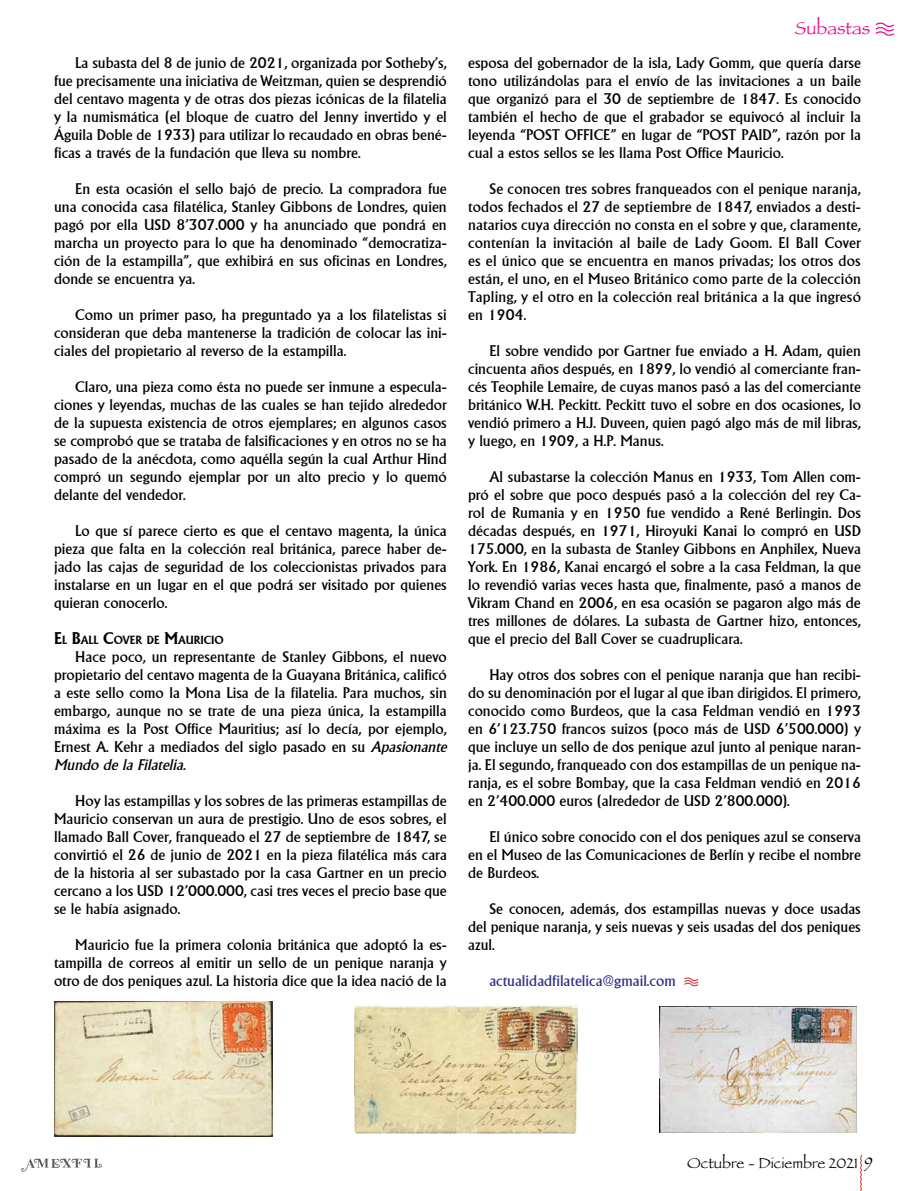
<style>
.page{position:relative;width:915px;height:1191px;background:#fff}
.page>*{position:absolute;margin:0;border:0;box-sizing:border-box;transform-origin:0 0}
.t1{font:18px "Papyrus";color:#ec008c}
.t2{font:15px/18px "Alberta";color:#000;text-align:justify}
.t3{font:15px "Alberta";color:#303188}
.t4{font:15px "Papyrus";color:#000}
.t5{font:700 11.55px "Alberta";color:#000}
.s1{font-size:16.5px}
.s2{font-style:italic}
</style>
<div class="page">
<svg style="left:860px;top:1155px;width:1px;height:36px"></svg>
<svg style="left:21px;top:1158px;width:81px;height:13px"></svg>
<svg style="left:875px;top:23px;width:19px;height:13px"></svg>
<svg style="left:684px;top:977px;width:15px;height:10px"></svg>
<img style="left:54px;top:1001px;width:219px;height:136px">
<img style="left:354px;top:1005px;width:223px;height:128px">
<img style="left:659px;top:1006px;width:197px;height:126px">
<p class="t2" style="left:54px;top:54px;width:394px;text-indent:21px">La subasta del 8 de junio de 2021, organizada por Sotheby’s, fue precisamente una iniciativa de Weitzman, quien se desprendió del centavo magenta y de otras dos piezas icónicas de la filatelia y la numismática (el bloque de cuatro del Jenny invertido y el Águila Doble de 1933) para utilizar lo recaudado en obras bené&shy;ficas a través de la fundación que lleva su nombre.</p>
<p class="t2" style="left:54px;top:180px;width:394px;text-indent:21px">En esta ocasión el sello bajó de precio. La compradora fue una conocida casa filatélica, Stanley Gibbons de Londres, quien pagó por ella USD 8’307.000 y ha anunciado que pondrá en marcha un proyecto para lo que ha denominado “democratiza&shy;ción de la estampilla”, que exhibirá en sus oficinas en Londres, donde se encuentra ya.</p>
<p class="t2" style="left:54px;top:306px;width:394px;text-indent:21px">Como un primer paso, ha preguntado ya a los filatelistas si consideran que deba mantenerse la tradición de colocar las ini&shy;ciales del propietario al reverso de la estampilla.</p>
<p class="t2" style="left:54px;top:378px;width:394px;text-indent:21px">Claro, una pieza como ésta no puede ser inmune a especula&shy;ciones y leyendas, muchas de las cuales se han tejido alrededor de la supuesta existencia de otros ejemplares; en algunos casos se comprobó que se trataba de falsificaciones y en otros no se ha pasado de la anécdota, como aquélla según la cual Arthur Hind compró un segundo ejemplar por un alto precio y lo quemó delante del vendedor.</p>
<p class="t2" style="left:54px;top:522px;width:394px;text-indent:21px">Lo que sí parece cierto es que el centavo magenta, la única pieza que falta en la colección real británica, parece haber de&shy;jado las cajas de seguridad de los coleccionistas privados para instalarse en un lugar en el que podrá ser visitado por quienes quieran conocerlo.</p>
<p class="t5" style="left:54px;top:633px;width:171px"><span class="s1">E</span>L <span class="s1">B</span>ALL <span class="s1">C</span>OVER DE <span class="s1">M</span>AURICIO</p>
<p class="t2" style="left:54px;top:648px;width:394px;text-indent:21px">Hace poco, un representante de Stanley Gibbons, el nuevo propietario del centavo magenta de la Guayana Británica, calificó a este sello como la Mona Lisa de la filatelia. Para muchos, sin embargo, aunque no se trate de una pieza única, la estampilla máxima es la Post Office Mauritius; así lo decía, por ejemplo, Ernest A. Kehr a mediados del siglo pasado en su <span class="s2">Apasionante Mundo de la Filatelia.</span></p>
<p class="t2" style="left:54px;top:792px;width:394px;text-indent:21px">Hoy las estampillas y los sobres de las primeras estampillas de Mauricio conservan un aura de prestigio. Uno de esos sobres, el llamado Ball Cover, franqueado el 27 de septiembre de 1847, se convirtió el 26 de junio de 2021 en la pieza filatélica más cara de la historia al ser subastado por la casa Gartner en un precio cercano a los USD 12’000.000, casi tres veces el precio base que se le había asignado.</p>
<p class="t2" style="left:54px;top:936px;width:394px;text-indent:21px">Mauricio fue la primera colonia británica que adoptó la es&shy;tampilla de correos al emitir un sello de un penique naranja y otro de dos peniques azul. La historia dice que la idea nació de la</p>
<p class="t1" style="left:794px;top:17px;width:77px">Subastas</p>
<p class="t2" style="left:468px;top:54px;width:394px">esposa del gobernador de la isla, Lady Gomm, que quería darse tono utilizándolas para el envío de las invitaciones a un baile que organizó para el 30 de septiembre de 1847. Es conocido también el hecho de que el grabador se equivocó al incluir la leyenda “POST OFFICE” en lugar de “POST PAID”, razón por la cual a estos sellos se les llama Post Office Mauricio.</p>
<p class="t2" style="left:468px;top:180px;width:394px;text-indent:21px">Se conocen tres sobres franqueados con el penique naranja, todos fechados el 27 de septiembre de 1847, enviados a desti&shy;natarios cuya dirección no consta en el sobre y que, claramente, contenían la invitación al baile de Lady Goom. El Ball Cover es el único que se encuentra en manos privadas; los otros dos están, el uno, en el Museo Británico como parte de la colección Tapling, y el otro en la colección real británica a la que ingresó en 1904.</p>
<p class="t2" style="left:468px;top:342px;width:394px;text-indent:21px">El sobre vendido por Gartner fue enviado a H. Adam, quien cincuenta años después, en 1899, lo vendió al comerciante fran&shy;cés Teophile Lemaire, de cuyas manos pasó a las del comerciante británico W.H. Peckitt. Peckitt tuvo el sobre en dos ocasiones, lo vendió primero a H.J. Duveen, quien pagó algo más de mil libras, y luego, en 1909, a H.P. Manus.</p>
<p class="t2" style="left:468px;top:468px;width:394px;text-indent:21px">Al subastarse la colección Manus en 1933, Tom Allen com&shy;pró el sobre que poco después pasó a la colección del rey Ca&shy;rol de Rumania y en 1950 fue vendido a René Berlingin. Dos décadas después, en 1971, Hiroyuki Kanai lo compró en USD 175.000, en la subasta de Stanley Gibbons en Anphilex, Nueva York. En 1986, Kanai encargó el sobre a la casa Feldman, la que lo revendió varias veces hasta que, finalmente, pasó a manos de Vikram Chand en 2006, en esa ocasión se pagaron algo más de tres millones de dólares. La subasta de Gartner hizo, entonces, que el precio del Ball Cover se cuadruplicara.</p>
<p class="t2" style="left:468px;top:666px;width:394px;text-indent:21px">Hay otros dos sobres con el penique naranja que han recibi&shy;do su denominación por el lugar al que iban dirigidos. El primero, conocido como Burdeos, que la casa Feldman vendió en 1993 en 6’123.750 francos suizos (poco más de USD 6’500.000) y que incluye un sello de dos penique azul junto al penique naran&shy;ja. El segundo, franqueado con dos estampillas de un penique na&shy;ranja, es el sobre Bombay, que la casa Feldman vendió en 2016 en 2’400.000 euros (alrededor de USD 2’800.000).</p>
<p class="t2" style="left:468px;top:828px;width:394px;text-indent:21px">El único sobre conocido con el dos peniques azul se conserva en el Museo de las Comunicaciones de Berlín y recibe el nombre de Burdeos.</p>
<p class="t2" style="left:468px;top:900px;width:394px;text-indent:21px">Se conocen, además, dos estampillas nuevas y doce usadas del penique naranja, y seis nuevas y seis usadas del dos peniques azul.</p>
<p class="t3" style="left:489px;top:972px;width:188px">actualidadfilatelica@gmail.com</p>
<p class="t4" style="left:687px;top:1154px;width:187px">Octubre - Diciembre 2021 <span class="s1">9</span></p>
</div>
